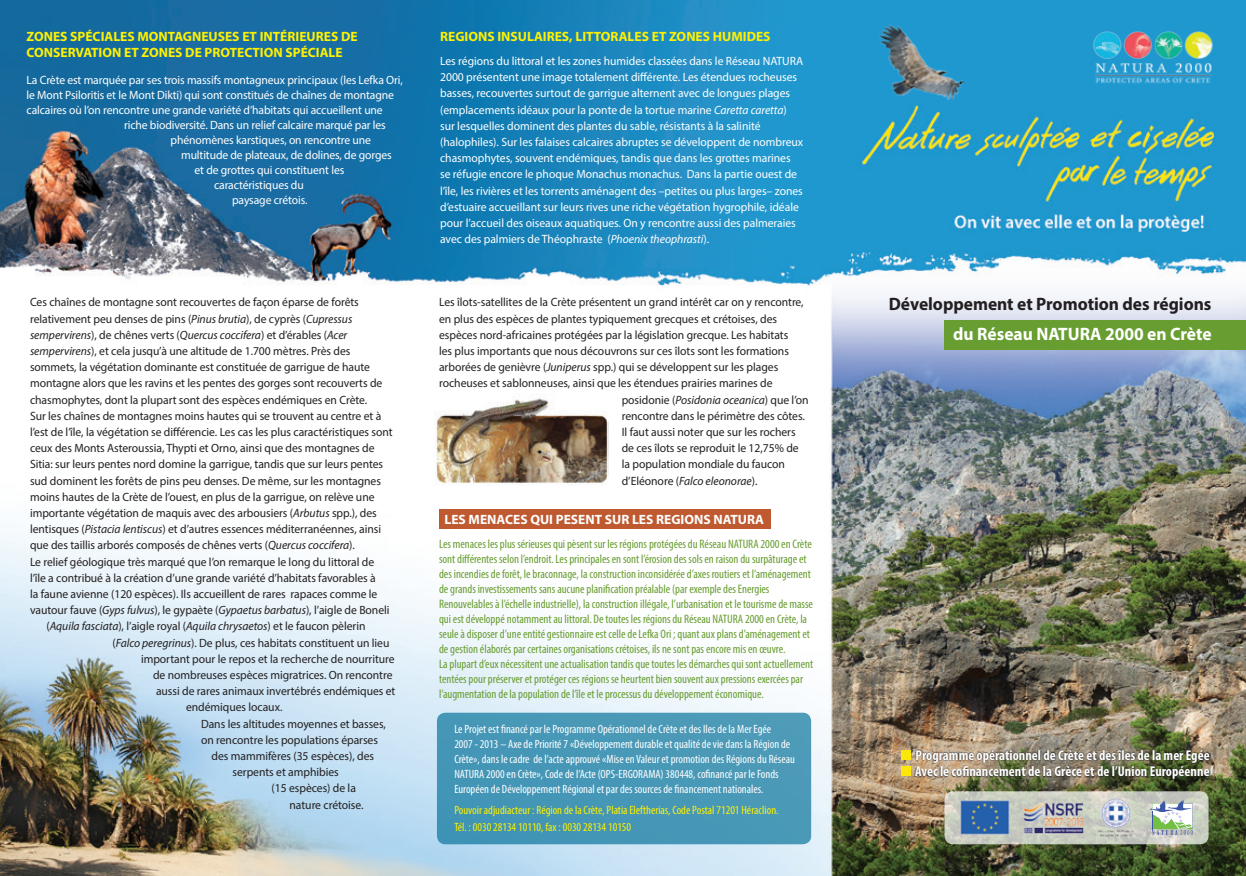
<style>
.page{position:relative;width:1246px;height:876px;background:#fff}
.page>*{position:absolute;margin:0;border:0;box-sizing:border-box;transform-origin:0 0}
.t1{font:700 18px/30px "Myriad Pro";color:#231f20;text-align:right}
.Βασικό{font:700 condensed 14.25px "Myriad Pro";color:#fff}
.Βασικό-2{font:700 13.5px/16.5px "Myriad Pro";color:#fff101}
.Βασικό-3{font:700 13.5px "Myriad Pro";color:#fff}
.Βασικό-4{font:condensed 12.3px/15px "Myriad Pro";letter-spacing:-.005em;color:#689d31}
.Βασικό-5{font:12px/16.2px "Myriad Pro";letter-spacing:-.005em;color:#231f20}
.Βασικό-6{font:12px/16.2px "Myriad Pro";letter-spacing:-.005em;color:#fff}
.Βασικό-7{font:condensed 12px/15px "Myriad Pro";color:#fff}
.Βασικό-8{font:condensed 12px/16.5px "Myriad Pro";color:#fff101}
.Βασικό-9{font:italic 12px "Myriad Pro";letter-spacing:-.005em;color:#231f20}
.s1{font-style:italic}
.s2{font-style:normal}
.s3{color:#fff}
</style>
<div class="page">
<img style="left:0;top:0;width:1246px;height:876px">
<img style="left:914px;top:748px;width:296px;height:32px">
<div style="left:901px;top:750px;width:10px;height:9px;background:#fbe709"></div>
<div style="left:901px;top:767px;width:10px;height:9px;background:#fbe709"></div>
<div style="left:944px;top:320px;width:302px;height:30px;background:#689d31"></div>
<div style="left:437px;top:713px;width:374px;height:131px;background:#4797b7;border-radius:9px"></div>
<svg style="left:944px;top:791px;width:264px;height:53px;background:#c9ccc0"></svg>
<svg style="left:1149px;top:799px;width:44px;height:36px"></svg>
<div style="left:439px;top:510px;width:332px;height:19px;background:#bf5930"></div>
<img style="left:872px;top:8px;width:96px;height:110px">
<img style="left:959px;top:799px;width:54px;height:38px">
<img style="left:1020px;top:798px;width:68px;height:42px">
<img style="left:1092px;top:796px;width:47px;height:42px">
<img style="left:1088px;top:14px;width:131px;height:76px">
<img style="left:435px;top:393px;width:174px;height:92px">
<p class="Βασικό-2" style="left:27px;top:28px;width:333px">ZONES SPÉCIALES MONTAGNEUSES ET INTÉRIEURES DE<br>CONSERVATION ET ZONES DE PROTECTION SPÉCIALE</p>
<p class="Βασικό-6" style="left:27px;top:72px;width:378px">La Crète est marquée par ses trois massifs montagneux principaux (les Lefka Ori,</p>
<p class="Βασικό-6" style="left:27px;top:87px;width:369px">le Mont Psiloritis et le Mont Dikti) qui sont constitués de chaînes de montagne</p>
<p class="Βασικό-6" style="left:27px;top:102px;width:358px">calcaires où l’on rencontre une grande variété d’habitats qui accueillent une</p>
<p class="Βασικό-6" style="left:124px;top:117px;width:263px">riche biodiversité. Dans un relief calcaire marqué par les</p>
<p class="Βασικό-6" style="left:171px;top:132px;width:202px">phénomènes karstiques, on rencontre une</p>
<p class="Βασικό-6" style="left:181px;top:147px;width:212px">multitude de plateaux, de dolines, de gorges</p>
<p class="Βασικό-6" style="left:195px;top:162px;width:151px">et de grottes qui constituent les</p>
<p class="Βασικό-6" style="left:214px;top:177px;width:91px">caractéristiques du</p>
<p class="Βασικό-6" style="left:232px;top:192px;width:77px">paysage crétois.</p>
<p class="Βασικό-5" style="left:30px;top:294px;width:354px">Ces chaînes de montagne sont recouvertes de façon éparse de forêts relativement peu denses de pins (<span class="s1">Pinus brutia</span>), de cyprès (<span class="s1">Cupressus sempervirens</span>), de chênes verts (<span class="s1">Quercus coccifera</span>) et d’érables (<span class="s1">Acer sempervirens</span>), et cela jusqu’à une altitude de 1.700 mètres. Près des sommets, la végétation dominante est constituée de garrigue de haute montagne alors que les ravins et les pentes des gorges sont recouverts de chasmophytes, dont la plupart sont des espèces endémiques en Crète.</p>
<p class="Βασικό-5" style="left:30px;top:407px;width:364px">Sur les chaînes de montagnes moins hautes qui se trouvent au centre et à l’est de l’île, la végétation se différencie. Les cas les plus caractéristiques sont ceux des Monts Asteroussia, Thypti et Orno, ainsi que des montagnes de Sitia: sur leurs pentes nord domine la garrigue, tandis que sur leurs pentes sud dominent les forêts de pins peu denses. De même, sur les montagnes moins hautes de la Crète de l’ouest, en plus de la garrigue, on relève une importante végétation de maquis avec des arbousiers (<span class="s1">Arbutus</span> spp.), des lentisques (<span class="s1">Pistacia lentiscus</span>) et d’autres essences méditerranéennes, ainsi que des taillis arborés composés de chênes verts (<span class="s1">Quercus coccifera</span>).</p>
<p class="Βασικό-5" style="left:30px;top:553px;width:346px">Le relief géologique très marqué que l’on remarque le long du littoral de</p>
<p class="Βασικό-5" style="left:30px;top:569px;width:347px">l’île a contribué à la création d’une grande variété d’habitats favorables à</p>
<p class="Βασικό-5" style="left:30px;top:586px;width:349px">la faune avienne (120 espèces). Ils accueillent de rares rapaces comme le</p>
<p class="Βασικό-5" style="left:30px;top:602px;width:361px">vautour fauve (<span class="s1">Gyps fulvus</span>), le gypaète (<span class="s1">Gypaetus barbatus</span>), l’aigle de Boneli</p>
<p class="Βασικό-5" style="left:47px;top:618px;width:320px">(<span class="s1">Aquila fasciata</span>), l’aigle royal (<span class="s1">Aquila chrysaetos</span>) et le faucon pèlerin</p>
<p class="Βασικό-5" style="left:113px;top:634px;width:278px">(<span class="s1">Falco peregrinus</span>). De plus, ces habitats constituent un lieu</p>
<p class="Βασικό-5" style="left:141px;top:650px;width:255px">important pour le repos et la recherche de nourriture</p>
<p class="Βασικό-5" style="left:153px;top:667px;width:241px">de nombreuses espèces migratrices. On rencontre</p>
<p class="Βασικό-5" style="left:156px;top:683px;width:241px">aussi de rares animaux invertébrés endémiques et</p>
<p class="Βασικό-5" style="left:186px;top:699px;width:98px">endémiques locaux.</p>
<p class="Βασικό-5" style="left:201px;top:715px;width:186px">Dans les altitudes moyennes et basses,</p>
<p class="Βασικό-5" style="left:201px;top:731px;width:178px">on rencontre les populations éparses</p>
<p class="Βασικό-5" style="left:212px;top:748px;width:164px">des mammifères (35 espèces), des</p>
<p class="Βασικό-5" style="left:233px;top:764px;width:108px">serpents et amphibies</p>
<p class="Βασικό-5" style="left:272px;top:780px;width:86px">(15 espèces) de la</p>
<p class="Βασικό-5" style="left:290px;top:796px;width:75px">nature crétoise.</p>
<p class="Βασικό-2" style="left:440px;top:28px;width:332px">REGIONS INSULAIRES, LITTORALES ET ZONES HUMIDES</p>
<p class="Βασικό-6" style="left:440px;top:53px;width:365px">Les régions du littoral et les zones humides classées dans le Réseau NATURA 2000 présentent une image totalement différente. Les étendues rocheuses basses, recouvertes surtout de garrigue alternent avec de longues plages (emplacements idéaux pour la ponte de la tortue marine <span class="s1">Caretta caretta</span>) sur lesquelles dominent des plantes du sable, résistants à la salinité (halophiles). Sur les falaises calcaires abruptes se développent de nombreux chasmophytes, souvent endémiques, tandis que dans les grottes marines se réfugie encore le phoque Monachus monachus. Dans la partie ouest de l’île, les rivières et les torrents aménagent des –petites ou plus larges– zones d’estuaire accueillant sur leurs rives une riche végétation hygrophile, idéale pour l’accueil des oiseaux aquatiques. On y rencontre aussi des palmeraies avec des palmiers de Théophraste (<span class="s1">Phoenix theophrasti</span>).</p>
<p class="Βασικό-5" style="left:439px;top:294px;width:366px">Les îlots-satellites de la Crète présentent un grand intérêt car on y rencontre,</p>
<p class="Βασικό-5" style="left:439px;top:310px;width:340px">en plus des espèces de plantes typiquement grecques et crétoises, des</p>
<p class="Βασικό-5" style="left:439px;top:326px;width:351px">espèces nord-africaines protégées par la législation grecque. Les habitats</p>
<p class="Βασικό-5" style="left:439px;top:343px;width:351px">les plus importants que nous découvrons sur ces îlots sont les formations</p>
<p class="Βασικό-5" style="left:439px;top:359px;width:341px">arborées de genièvre (<span class="s1">Juniperus</span> spp.) qui se développent sur les plages</p>
<p class="Βασικό-5" style="left:439px;top:375px;width:335px">rocheuses et sablonneuses, ainsi que les étendues prairies marines de</p>
<p class="Βασικό-5" style="left:622px;top:391px;width:188px">posidonie (<span class="s1">Posidonia oceanica</span>) que l’on</p>
<p class="Βασικό-5" style="left:622px;top:407px;width:185px">rencontre dans le périmètre des côtes.</p>
<p class="Βασικό-5" style="left:622px;top:424px;width:175px">Il faut aussi noter que sur les rochers</p>
<p class="Βασικό-5" style="left:622px;top:440px;width:178px">de ces îlots se reproduit le 12,75% de</p>
<p class="Βασικό-5" style="left:622px;top:456px;width:165px">la population mondiale du faucon</p>
<p class="Βασικό-9" style="left:622px;top:473px;width:137px"><span class="s2">d’Eléonore (</span>Falco eleonorae<span class="s2">).</span></p>
<p class="Βασικό-3" style="left:444px;top:511px;width:321px">LES MENACES QUI PESENT SUR LES REGIONS NATURA</p>
<p class="Βασικό-4" style="left:439px;top:536px;width:375px">Les menaces les plus sérieuses qui pèsent sur les régions protégées du Réseau NATURA 2000 en Crète sont différentes selon l’endroit. Les principales en sont l’érosion des sols en raison du surpâturage et des incendies de forêt, le braconnage, la construction inconsidérée d’axes routiers et l’aménagement de grands investissements sans aucune planification préalable (par exemple des Energies Renouvelables à l’échelle industrielle), la construction illégale, l’urbanisation et le tourisme de masse qui est développé notamment au littoral. De toutes les régions du Réseau NATURA 2000 en Crète, la seule à disposer d’une entité gestionnaire est celle de Lefka Ori ; quant aux plans d’aménagement et de gestion élaborés par certaines organisations crétoises, ils ne sont pas encore mis en œuvre.</p>
<p class="Βασικό-4" style="left:439px;top:656px;width:376px">La plupart d’eux nécessitent une actualisation tandis que toutes les démarches qui sont actuellement tentées pour préserver et protéger ces régions se heurtent bien souvent aux pressions exercées par l’augmentation de la population de l’île et le processus du développement économique.</p>
<p class="Βασικό-7" style="left:454px;top:721px;width:342px">Le Projet est financé par le Programme Opérationnel de Crète et des Iles de la Mer Egée<br>2007 - 2013 – Axe de Priorité 7 «Développement durable et qualité de vie dans la Région de Crète», dans le cadre de l’acte approuvé «Mise en Valeur et promotion des Régions du Réseau NATURA 2000 en Crète», Code de l’Acte (OPS-ERGORAMA) 380448, cofinancé par le Fonds Européen de Développement Régional et par des sources de financement nationales.</p>
<p class="Βασικό-8" style="left:454px;top:802px;width:326px">Pouvoir adjudiacteur : Région de la Crète, Platia Eleftherias, Code Postal 71201 Héraclion.<br>Tél. : 0030 28134 10110, fax : 0030 28134 10150</p>
<p class="t1" style="left:889px;top:288px;width:324px">Développement et Promotion des régions <span class="s3">du Réseau NATURA 2000 en Crète</span></p>
<p class="Βασικό" style="left:916px;top:746px;width:295px">Programme opérationnel de Crète et des îles de la mer Egée</p>
<p class="Βασικό" style="left:915px;top:762px;width:296px">Avec le cofinancement de la Grèce et de l’Union Européenne</p>
</div>
